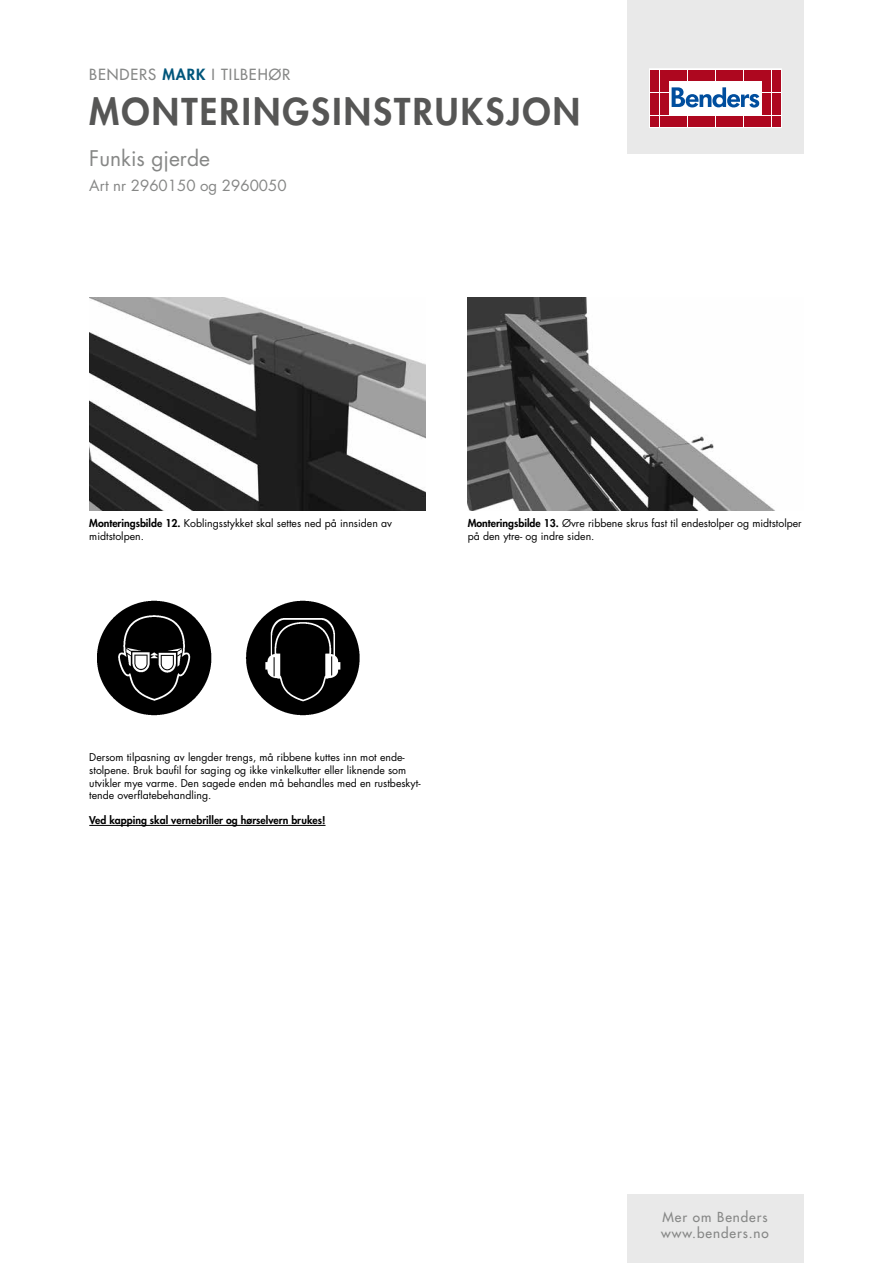
<style>
.page{position:relative;width:893px;height:1263px;background:#fff}
.page>*{position:absolute;margin:0;border:0;box-sizing:border-box;transform-origin:0 0}
.t1{font:800 36px "Futura Std";letter-spacing:.06em;color:#565655}
.t2{font:21px "Futura Std";color:#868786}
.t3{font:15px "Futura Std";color:#868786}
.t4{font:500 15px "Futura Std";letter-spacing:.06em;color:#868786}
.t5{font:500 13.5px/16.2px "Futura Std";letter-spacing:.07em;color:#868786}
.t6{font:10.5px/12.6px "Futura Std";color:#000}
.t7{font:800 10.5px "Futura Std";color:#000}
.s1{font-weight:800;color:#00567b}
.s2{font-weight:800}
</style>
<div class="page">
<div style="left:627px;top:0;width:177px;height:153px;background:#e9e9e9"></div>
<svg style="left:649px;top:69px;width:132px;height:59px;background:#eac2c8"></svg>
<div style="left:651px;top:70px;width:8px;height:10px;background:#ae071f"></div>
<div style="left:660px;top:70px;width:8px;height:10px;background:#ae071f"></div>
<div style="left:651px;top:81px;width:8px;height:11px;background:#ae071f"></div>
<div style="left:660px;top:81px;width:8px;height:11px;background:#ae071f"></div>
<div style="left:651px;top:93px;width:8px;height:10px;background:#ae071f"></div>
<div style="left:660px;top:93px;width:8px;height:10px;background:#ae071f"></div>
<div style="left:651px;top:104px;width:8px;height:11px;background:#ae071f"></div>
<div style="left:660px;top:104px;width:8px;height:11px;background:#ae071f"></div>
<div style="left:651px;top:116px;width:8px;height:10px;background:#ae071f"></div>
<div style="left:660px;top:116px;width:8px;height:10px;background:#ae071f"></div>
<div style="left:669px;top:70px;width:8px;height:10px;background:#ae071f"></div>
<div style="left:679px;top:70px;width:8px;height:10px;background:#ae071f"></div>
<div style="left:688px;top:70px;width:8px;height:10px;background:#ae071f"></div>
<div style="left:697px;top:70px;width:9px;height:10px;background:#ae071f"></div>
<div style="left:707px;top:70px;width:8px;height:10px;background:#ae071f"></div>
<div style="left:716px;top:70px;width:8px;height:10px;background:#ae071f"></div>
<div style="left:725px;top:70px;width:9px;height:10px;background:#ae071f"></div>
<div style="left:735px;top:70px;width:8px;height:10px;background:#ae071f"></div>
<div style="left:744px;top:70px;width:8px;height:10px;background:#ae071f"></div>
<div style="left:753px;top:70px;width:9px;height:10px;background:#ae071f"></div>
<div style="left:669px;top:116px;width:8px;height:10px;background:#ae071f"></div>
<div style="left:679px;top:116px;width:8px;height:10px;background:#ae071f"></div>
<div style="left:688px;top:116px;width:8px;height:10px;background:#ae071f"></div>
<div style="left:697px;top:116px;width:9px;height:10px;background:#ae071f"></div>
<div style="left:707px;top:116px;width:8px;height:10px;background:#ae071f"></div>
<div style="left:716px;top:116px;width:8px;height:10px;background:#ae071f"></div>
<div style="left:725px;top:116px;width:9px;height:10px;background:#ae071f"></div>
<div style="left:735px;top:116px;width:8px;height:10px;background:#ae071f"></div>
<div style="left:744px;top:116px;width:8px;height:10px;background:#ae071f"></div>
<div style="left:753px;top:116px;width:9px;height:10px;background:#ae071f"></div>
<div style="left:763px;top:70px;width:8px;height:10px;background:#ae071f"></div>
<div style="left:772px;top:70px;width:8px;height:10px;background:#ae071f"></div>
<div style="left:763px;top:81px;width:8px;height:11px;background:#ae071f"></div>
<div style="left:772px;top:81px;width:8px;height:11px;background:#ae071f"></div>
<div style="left:763px;top:93px;width:8px;height:10px;background:#ae071f"></div>
<div style="left:772px;top:93px;width:8px;height:10px;background:#ae071f"></div>
<div style="left:763px;top:104px;width:8px;height:11px;background:#ae071f"></div>
<div style="left:772px;top:104px;width:8px;height:11px;background:#ae071f"></div>
<div style="left:763px;top:116px;width:8px;height:10px;background:#ae071f"></div>
<div style="left:772px;top:116px;width:8px;height:10px;background:#ae071f"></div>
<svg style="left:672px;top:87px;width:87px;height:21px;background:#8fb1d4"></svg>
<div style="left:627px;top:1195px;width:177px;height:68px;background:#e9e9e9"></div>
<img style="left:468px;top:298px;width:307px;height:212px">
<img style="left:89px;top:298px;width:336px;height:212px">
<hr style="left:89px;top:825px;width:236px;height:1px;background:#000">
<img style="left:97px;top:600px;width:115px;height:116px">
<img style="left:245px;top:600px;width:115px;height:116px">
<h3 class="t4" style="left:89px;top:65px;width:202px">BENDERS <span class="s1">MARK</span> I TILBEHØR</h3>
<h1 class="t1" style="left:89px;top:89px;width:492px">MONTERINGSINSTRUKSJON</h1>
<h2 class="t2" style="left:89px;top:145px;width:122px">Funkis gjerde</h2>
<h3 class="t3" style="left:89px;top:176px;width:199px">Art nr 2960150 og 2960050</h3>
<p class="t6" style="left:89px;top:517px;width:304px"><span class="s2">Monteringsbilde 12.</span> Koblingsstykket skal settes ned på innsiden av midtstolpen.</p>
<p class="t6" style="left:468px;top:517px;width:336px"><span class="s2">Monteringsbilde 13.</span> Øvre ribbene skrus fast til endestolper og midtstolper på den ytre- og indre siden.</p>
<p class="t6" style="left:89px;top:751px;width:333px">Dersom tilpasning av lengder trengs, må ribbene kuttes inn mot ende&shy;stolpene. Bruk baufil for saging og ikke vinkelkutter eller liknende som utvikler mye varme. Den sagede enden må behandles med en rustbeskyt&shy;tende overflatebehandling.</p>
<p class="t7" style="left:89px;top:814px;width:238px">Ved kapping skal vernebriller og hørselvern brukes!</p>
<p class="t5" style="left:661px;top:1209px;width:109px">Mer om Benders www.benders.no</p>
</div>
